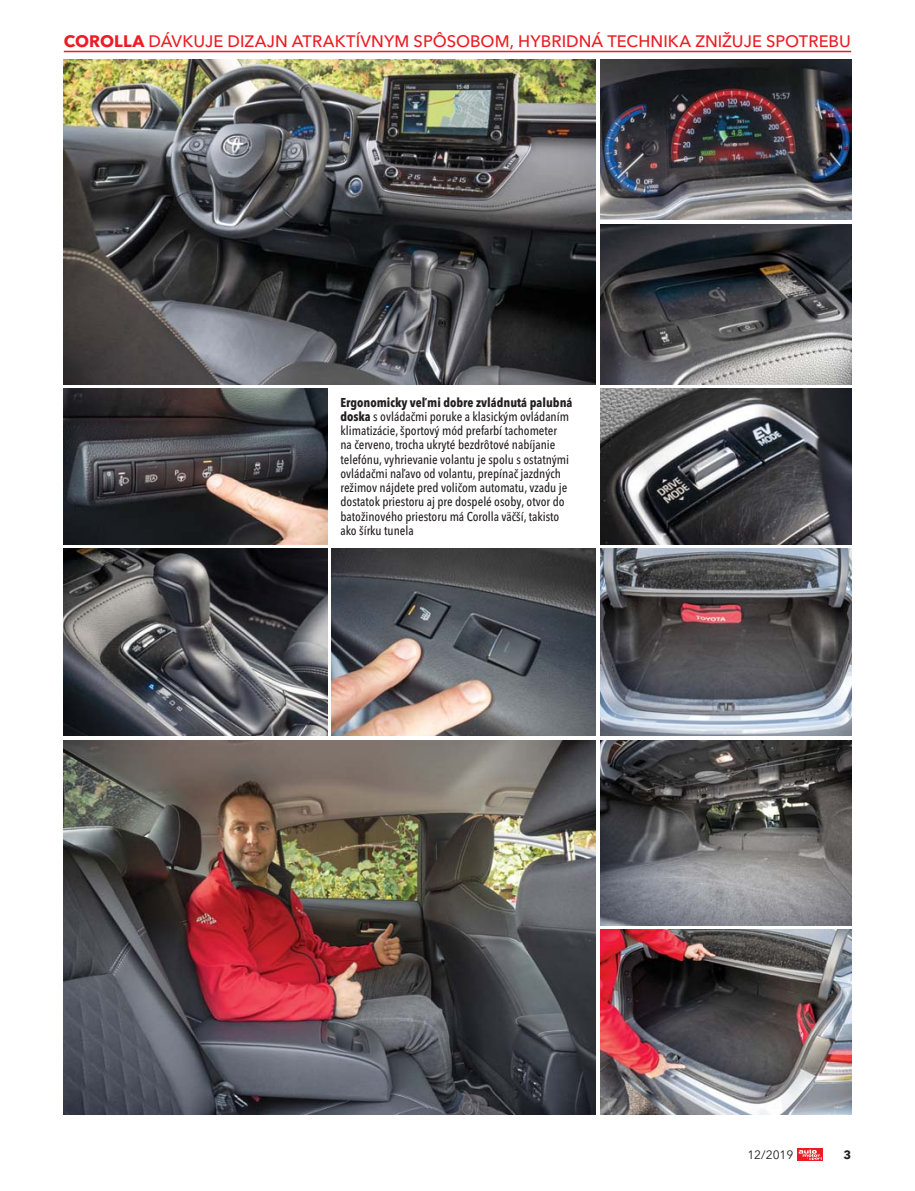
<style>
.page{position:relative;width:915px;height:1191px;background:#fff}
.page>*{position:absolute;margin:0;border:0;box-sizing:border-box;transform-origin:0 0}
.t1{font:500 16.5px "Avenir Next LT Pro";letter-spacing:.005em;color:#ed1c24}
.t2{font:500 condensed 12.75px/14.2px "Avenir Next LT Pro";color:#231f20}
.t3{font:12px "Avenir Next LT Pro";color:#231f20}
.t4{font:700 12px "Avenir Next LT Pro";color:#231f20}
.s1{font-weight:700}
</style>
<div class="page">
<div style="left:797px;top:1148px;width:25px;height:13px;background:#ed1c24"></div>
<svg style="left:798px;top:1149px;width:23px;height:11px"></svg>
<img style="left:600px;top:60px;width:250px;height:160px">
<img style="left:600px;top:224px;width:250px;height:160px">
<img style="left:600px;top:388px;width:250px;height:156px">
<img style="left:64px;top:60px;width:531px;height:324px">
<img style="left:64px;top:388px;width:263px;height:156px">
<img style="left:64px;top:740px;width:531px;height:374px">
<img style="left:600px;top:929px;width:250px;height:185px">
<img style="left:600px;top:549px;width:250px;height:187px">
<img style="left:600px;top:740px;width:250px;height:185px">
<hr style="left:64px;top:51px;width:786px;height:1px;background:#ed1c24">
<img style="left:332px;top:549px;width:263px;height:187px">
<img style="left:64px;top:549px;width:263px;height:187px">
<p class="t1" style="left:64px;top:34px;width:788px"><span class="s1">COROLLA</span> DÁVKUJE DIZAJN ATRAKTÍVNYM SPÔSOBOM, HYBRIDNÁ TECHNIKA ZNIŽUJE SPOTREBU</p>
<p class="t2" style="left:340px;top:396px;width:233px"><span class="s1">Ergonomicky veľmi dobre zvládnutá palubná doska</span> s ovládačmi poruke a klasickým ovládaním klimatizácie, športový mód prefarbí tachometer<br>na červeno, trocha ukryté bezdrôtové nabíjanie telefónu, vyhrievanie volantu je spolu s ostatnými ovládačmi naľavo od volantu, prepínač jazdných režimov nájdete pred voličom automatu, vzadu je dostatok priestoru aj pre dospelé osoby, otvor do batožinového priestoru má Corolla väčší, takisto ako šírku tunela</p>
<p class="t3" style="left:747px;top:1150px;width:48px">12/2019</p>
<p class="t4" style="left:843px;top:1149px;width:9px">3</p>
</div>
